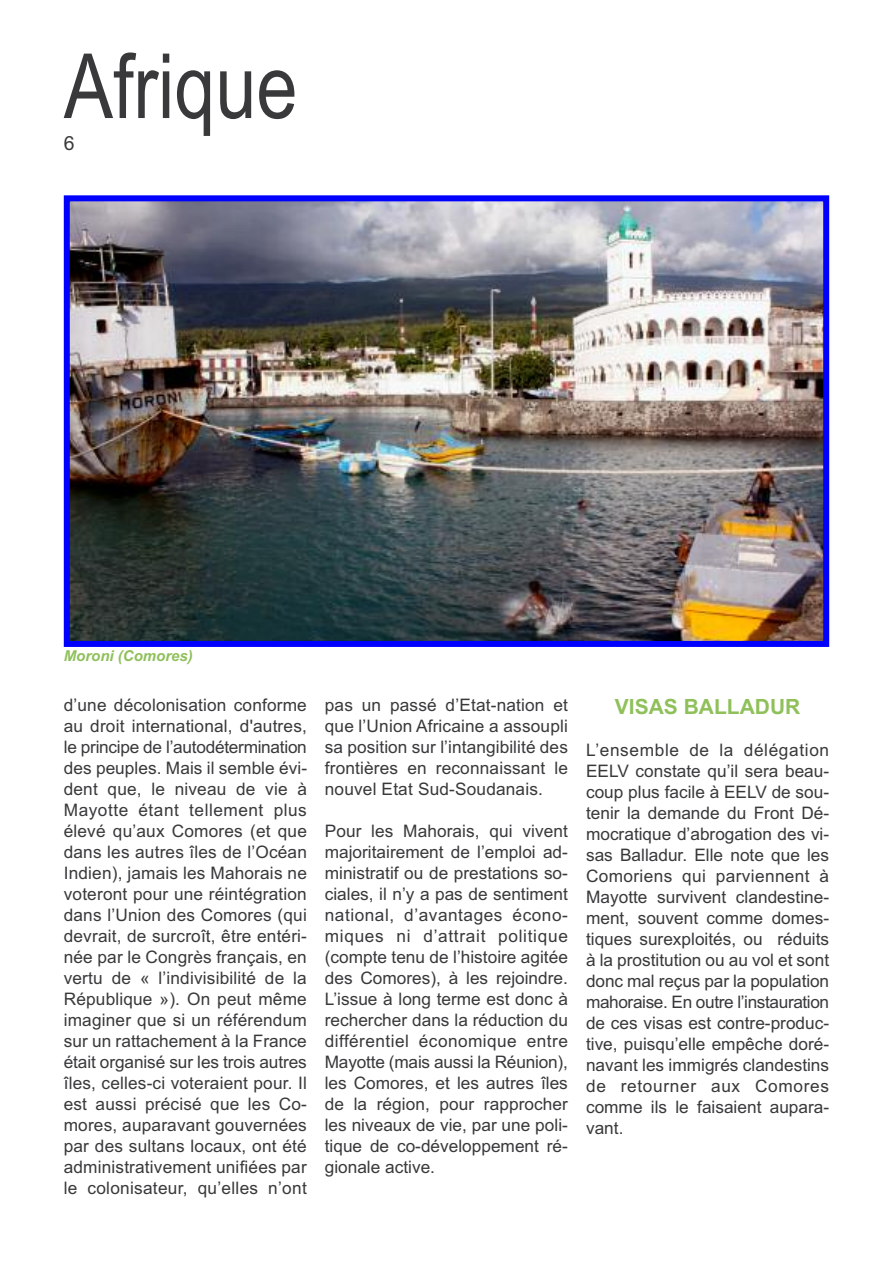
<style>
.page{position:relative;width:893px;height:1263px;background:#fff}
.page>*{position:absolute;margin:0;border:0;box-sizing:border-box;transform-origin:0 0}
.t1{font:90px "Arial Narrow";color:#39383a}
.t2{font:700 21px "Arial";color:#8fc05a}
.t3{font:19.5px "Arial";color:#39383a}
.t4{font:17.25px/21px "Arial";letter-spacing:.01em;color:#39383a;text-align:justify}
.t5{font:italic 700 15px "Arial";color:#8fc05a}
</style>
<div class="page">
<img style="left:71px;top:202px;width:751px;height:438px">
<div style="left:64px;top:195px;width:765px;height:452px;border:6px solid #00f"></div>
<h1 class="t1" style="left:64px;top:34px;width:235px">Afrique</h1>
<p class="t3" style="left:64px;top:132px;width:12px">6</p>
<p class="t5" style="left:64px;top:647px;width:131px">Moroni (Comores)</p>
<p class="t4" style="left:64px;top:694px;width:245px">d’une décolonisation conforme au droit international, d'autres, le principe de l’autodétermination des peuples. Mais il semble évi&shy;dent que, le niveau de vie à Mayotte étant tellement plus élevé qu’aux Comores (et que dans les autres îles de l’Océan Indien), jamais les Mahorais ne voteront pour une réintégration dans l’Union des Comores (qui devrait, de surcroît, être entéri&shy;née par le Congrès français, en vertu de « l’indivisibilité de la République »). On peut même imaginer que si un référendum sur un rattachement à la France était organisé sur les trois autres îles, celles-ci voteraient pour. Il est aussi précisé que les Co&shy;mores, auparavant gouvernées par des sultans locaux, ont été administrativement unifiées par le colonisateur, qu’elles n’ont</p>
<p class="t4" style="left:325px;top:694px;width:245px">pas un passé d’Etat-nation et que l’Union Africaine a assoupli sa position sur l’intangibilité des frontières en reconnaissant le nouvel Etat Sud-Soudanais.</p>
<p class="t4" style="left:325px;top:820px;width:245px">Pour les Mahorais, qui vivent majoritairement de l’emploi ad&shy;ministratif ou de prestations so&shy;ciales, il n’y a pas de sentiment national, d’avantages écono&shy;miques ni d’attrait politique (compte tenu de l’histoire agitée des Comores), à les rejoindre.<br>L’issue à long terme est donc à rechercher dans la réduction du différentiel économique entre Mayotte (mais aussi la Réunion), les Comores, et les autres îles de la région, pour rapprocher les niveaux de vie, par une poli&shy;tique de co-développement ré&shy;gionale active.</p>
<p class="t2" style="left:615px;top:694px;width:187px">VISAS BALLADUR</p>
<p class="t4" style="left:586px;top:739px;width:245px">L’ensemble de la délégation EELV constate qu’il sera beau&shy;coup plus facile à EELV de sou&shy;tenir la demande du Front Dé&shy;mocratique d’abrogation des vi&shy;sas Balladur. Elle note que les Comoriens qui parviennent à Mayotte survivent clandestine&shy;ment, souvent comme domes&shy;tiques surexploités, ou réduits à la prostitution ou au vol et sont donc mal reçus par la population mahoraise. En outre l’instauration de ces visas est contre-produc&shy;tive, puisqu’elle empêche doré&shy;navant les immigrés clandestins de retourner aux Comores comme ils le faisaient aupara&shy;vant.</p>
</div>
